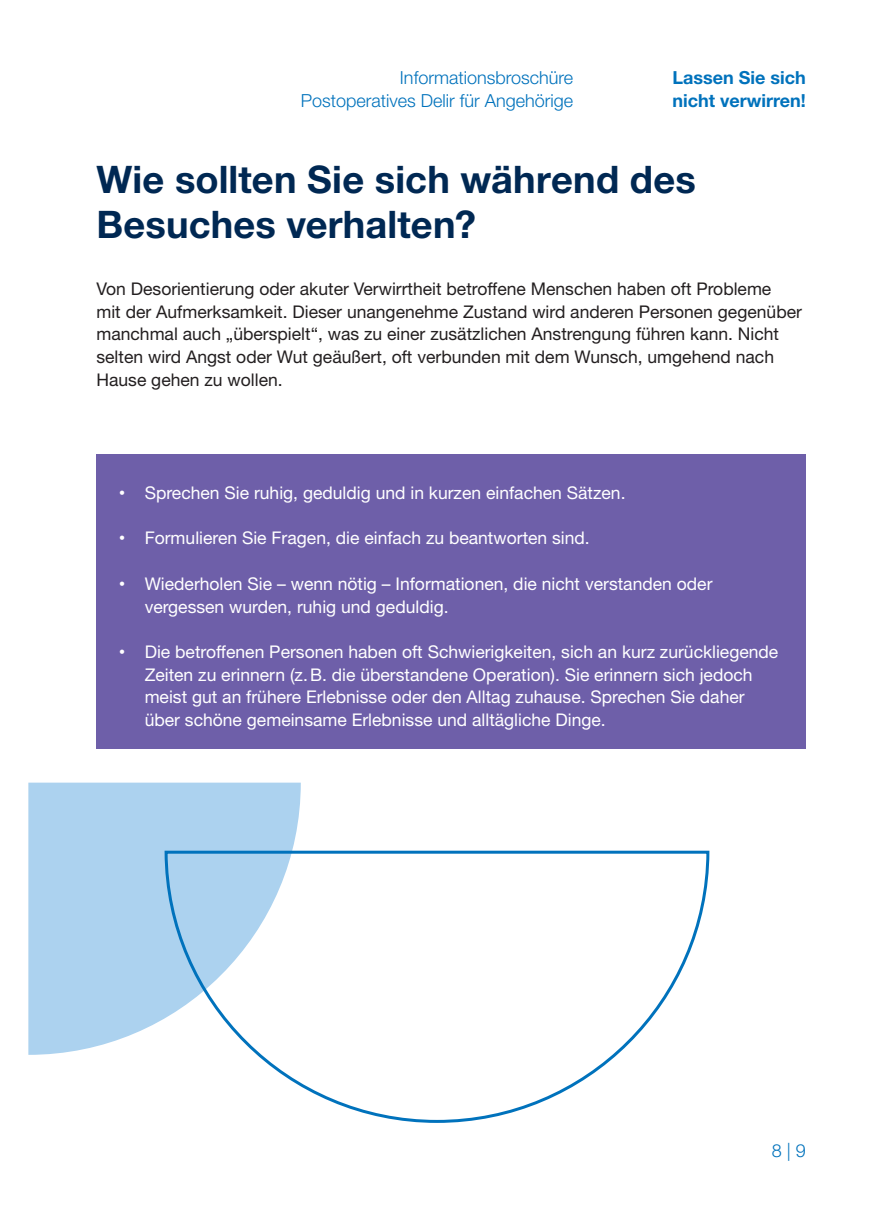
<style>
.page{position:relative;width:874px;height:1225px;background:#fff}
.page>*{position:absolute;margin:0;border:0;box-sizing:border-box;transform-origin:0 0}
.t1{font:700 38px/45.4px "Helvetica Neue LT Pro";letter-spacing:.005em;color:#002853}
.t2{font:300 18px/22.6px "Helvetica Neue LT Pro";color:#0072bc;text-align:right}
.t3{font:700 18px/22.6px "Helvetica Neue LT Pro";color:#0072bc}
.t4{font:17.6px/22.6px "Helvetica Neue LT Pro";color:#fff}
.t5{font:17.6px/22.6px "Helvetica Neue LT Pro";color:#231f20}
.s1{font-size:12px}
</style>
<div class="page">
<div style="left:28px;top:782px;width:272px;height:272px;background:#acd2ef"></div>
<svg style="left:163px;top:849px;width:547px;height:274px"></svg>
<div style="left:96px;top:454px;width:709px;height:294px;background:#6e5fa9"></div>
<p class="t2" style="left:300px;top:66px;width:274px">Informationsbroschüre<br>Postoperatives Delir für Angehörige</p>
<p class="t3" style="left:672px;top:66px;width:135px">Lassen Sie sich nicht verwirren!</p>
<h1 class="t1" style="left:96px;top:156px;width:600px">Wie sollten Sie sich während des<br>Besuches verhalten?</h1>
<p class="t5" style="left:96px;top:277px;width:706px">Von Desorientierung oder akuter Verwirrtheit betroffene Menschen haben oft Probleme<br>mit der Aufmerksamkeit. Dieser unangenehme Zustand wird anderen Personen gegenüber manchmal auch „überspielt“, was zu einer zusätzlichen Anstrengung führen kann. Nicht selten wird Angst oder Wut geäußert, oft verbunden mit dem Wunsch, umgehend nach Hause gehen zu wollen.</p>
<p class="t4" style="left:119px;top:481px;width:507px"><span class="s1">•</span> Sprechen Sie ruhig, geduldig und in kurzen einfachen Sätzen.</p>
<p class="t4" style="left:119px;top:526px;width:472px"><span class="s1">•</span> Formulieren Sie Fragen, die einfach zu beantworten sind.</p>
<p class="t4" style="left:145px;top:572px;width:569px;text-indent:-26px"><span class="s1">•</span> Wiederholen Sie – wenn nötig – Informationen, die nicht verstanden oder vergessen wurden, ruhig und geduldig.</p>
<p class="t4" style="left:145px;top:640px;width:634px;text-indent:-26px"><span class="s1">•</span> Die betroffenen Personen haben oft Schwierigkeiten, sich an kurz zurückliegende Zeiten zu erinnern (z.B. die überstandene Operation). Sie erinnern sich jedoch meist gut an frühere Erlebnisse oder den Alltag zuhause. Sprechen Sie daher über schöne gemeinsame Erlebnisse und alltägliche Dinge.</p>
<p class="t2" style="left:771px;top:1138px;width:36px">8 | 9</p>
</div>
